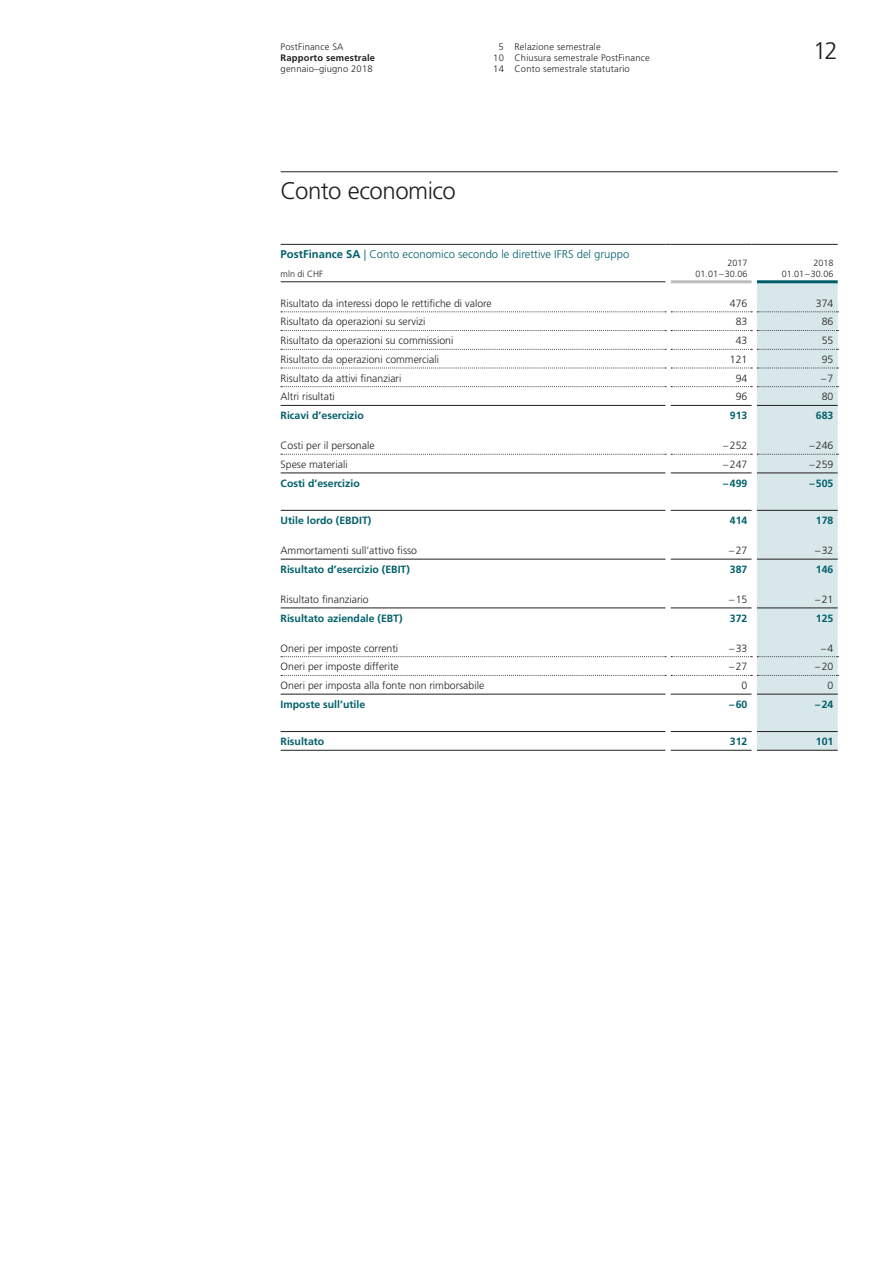
<style>
.page{position:relative;width:893px;height:1263px;background:#fff}
.page>*{position:absolute;margin:0;border:0;box-sizing:border-box;transform-origin:0 0}
.H_02_16pt_mit_Linie{font:300 24px "Frutiger LT Std";letter-spacing:-.02em;color:#231f20}
.HEAD_TITLE{font:300 11.25px "Frutiger LT Std";color:#00606a}
.LINE{font:300 10.5px "Frutiger LT Std";color:#231f20}
.NOLINE_BOLD{font:700 10.5px "Frutiger LT Std";color:#00606a}
.LINE_SOLID{font:300 10.5px "Frutiger LT Std";color:#231f20}
.LINE_BOLD{font:700 10.5px "Frutiger LT Std";color:#00606a}
.t1{font:300 9.3px/11.2px "Frutiger LT Std";letter-spacing:.02em;color:#231f20}
.t2{font:700 9.3px "Frutiger LT Std";letter-spacing:.02em;color:#231f20}
.HEAD{font:300 9px/10.5px "Frutiger LT Std";color:#231f20;text-align:right}
.HEAD2{font:300 9px "Frutiger LT Std";color:#231f20}
.s1{font-weight:700}
</style>
<div class="page">
<hr style="left:281px;top:171px;width:557px;height:1px;background:#231f20">
<hr style="left:281px;top:244px;width:384px;height:1px;background:#231f20">
<hr style="left:671px;top:244px;width:81px;height:1px;background:#231f20">
<hr style="left:757px;top:244px;width:81px;height:1px;background:#231f20">
<hr style="left:281px;top:281px;width:384px;height:1px;background:#231f20">
<hr style="left:281px;top:750px;width:384px;height:1px;background:#231f20">
<hr style="left:671px;top:750px;width:81px;height:1px;background:#231f20">
<hr style="left:757px;top:750px;width:81px;height:1px;background:#231f20">
<hr style="left:757px;top:280px;width:81px;height:3px;background:#00606a">
<svg style="left:281px;top:282px;width:557px;height:468px"></svg>
<hr style="left:671px;top:280px;width:81px;height:3px;background:#bcbdc0">
<p class="t1" style="left:281px;top:41px;width:64px">PostFinance SA</p>
<p class="t2" style="left:281px;top:52px;width:96px">Rapporto semestrale</p>
<p class="t1" style="left:281px;top:63px;width:93px">gennaio–giugno 2018</p>
<p class="t1" style="left:493px;top:41px;width:158px;text-indent:5px">5 Relazione semestrale<br>10 Chiusura semestrale PostFinance<br>14 Conto semestrale statutario</p>
<p class="H_02_16pt_mit_Linie" style="left:281px;top:177px;width:177px">Conto economico</p>
<h1 class="H_02_16pt_mit_Linie" style="left:813px;top:37px;width:26px">12</h1>
<p class="HEAD_TITLE" style="left:281px;top:248px;width:350px"><span class="s1">PostFinance SA</span> | Conto economico secondo le direttive IFRS del gruppo</p>
<p class="HEAD" style="left:695px;top:258px;width:53px">2017<br>01.01–30.06</p>
<p class="HEAD" style="left:813px;top:258px;width:22px">2018</p>
<p class="HEAD2" style="left:281px;top:268px;width:44px">mln di CHF</p>
<p class="HEAD" style="left:782px;top:268px;width:53px">01.01–30.06</p>
<p class="LINE" style="left:281px;top:297px;width:213px">Risultato da interessi dopo le rettifiche di valore</p>
<p class="LINE" style="left:730px;top:297px;width:19px">476</p>
<p class="LINE" style="left:816px;top:297px;width:19px">374</p>
<p class="LINE" style="left:281px;top:316px;width:146px">Risultato da operazioni su servizi</p>
<p class="LINE" style="left:736px;top:316px;width:13px">83</p>
<p class="LINE" style="left:822px;top:316px;width:13px">86</p>
<p class="LINE" style="left:281px;top:335px;width:174px">Risultato da operazioni su commissioni</p>
<p class="LINE" style="left:736px;top:335px;width:13px">43</p>
<p class="LINE" style="left:822px;top:335px;width:13px">55</p>
<p class="LINE" style="left:281px;top:353px;width:160px">Risultato da operazioni commerciali</p>
<p class="LINE" style="left:730px;top:353px;width:19px">121</p>
<p class="LINE" style="left:822px;top:353px;width:13px">95</p>
<p class="LINE" style="left:281px;top:372px;width:122px">Risultato da attivi finanziari</p>
<p class="LINE" style="left:736px;top:372px;width:13px">94</p>
<p class="LINE" style="left:821px;top:372px;width:14px">–7</p>
<p class="LINE_SOLID" style="left:281px;top:391px;width:56px">Altri risultati</p>
<p class="LINE_SOLID" style="left:736px;top:391px;width:13px">96</p>
<p class="LINE_SOLID" style="left:822px;top:391px;width:13px">80</p>
<p class="NOLINE_BOLD" style="left:281px;top:409px;width:85px">Ricavi d’esercizio</p>
<p class="NOLINE_BOLD" style="left:730px;top:409px;width:19px">913</p>
<p class="NOLINE_BOLD" style="left:816px;top:409px;width:19px">683</p>
<p class="LINE" style="left:281px;top:439px;width:95px">Costi per il personale</p>
<p class="LINE" style="left:723px;top:439px;width:26px">–252</p>
<p class="LINE" style="left:809px;top:439px;width:26px">–246</p>
<p class="LINE_SOLID" style="left:281px;top:458px;width:69px">Spese materiali</p>
<p class="LINE_SOLID" style="left:723px;top:458px;width:26px">–247</p>
<p class="LINE_SOLID" style="left:809px;top:458px;width:26px">–259</p>
<p class="NOLINE_BOLD" style="left:281px;top:477px;width:81px">Costi d’esercizio</p>
<p class="NOLINE_BOLD" style="left:723px;top:477px;width:26px">–499</p>
<p class="NOLINE_BOLD" style="left:809px;top:477px;width:26px">–505</p>
<p class="NOLINE_BOLD" style="left:281px;top:514px;width:92px">Utile lordo (EBDIT)</p>
<p class="NOLINE_BOLD" style="left:730px;top:514px;width:19px">414</p>
<p class="NOLINE_BOLD" style="left:816px;top:514px;width:19px">178</p>
<p class="LINE_SOLID" style="left:281px;top:544px;width:138px">Ammortamenti sull’attivo fisso</p>
<p class="LINE_SOLID" style="left:729px;top:544px;width:20px">–27</p>
<p class="LINE_SOLID" style="left:815px;top:544px;width:20px">–32</p>
<p class="NOLINE_BOLD" style="left:281px;top:563px;width:131px">Risultato d’esercizio (EBIT)</p>
<p class="NOLINE_BOLD" style="left:730px;top:563px;width:19px">387</p>
<p class="NOLINE_BOLD" style="left:816px;top:563px;width:19px">146</p>
<p class="LINE_SOLID" style="left:281px;top:593px;width:90px">Risultato finanziario</p>
<p class="LINE_SOLID" style="left:729px;top:593px;width:20px">–15</p>
<p class="LINE_SOLID" style="left:815px;top:593px;width:20px">–21</p>
<p class="NOLINE_BOLD" style="left:281px;top:612px;width:123px">Risultato aziendale (EBT)</p>
<p class="NOLINE_BOLD" style="left:730px;top:612px;width:19px">372</p>
<p class="NOLINE_BOLD" style="left:816px;top:612px;width:19px">125</p>
<p class="LINE" style="left:281px;top:642px;width:119px">Oneri per imposte correnti</p>
<p class="LINE" style="left:729px;top:642px;width:20px">–33</p>
<p class="LINE" style="left:821px;top:642px;width:14px">–4</p>
<p class="LINE" style="left:281px;top:661px;width:120px">Oneri per imposte differite</p>
<p class="LINE" style="left:729px;top:661px;width:20px">–27</p>
<p class="LINE" style="left:815px;top:661px;width:20px">–20</p>
<p class="LINE_SOLID" style="left:281px;top:679px;width:205px">Oneri per imposta alla fonte non rimborsabile</p>
<p class="LINE_SOLID" style="left:741px;top:679px;width:7px">0</p>
<p class="LINE_SOLID" style="left:828px;top:679px;width:7px">0</p>
<p class="NOLINE_BOLD" style="left:281px;top:698px;width:86px">Imposte sull’utile</p>
<p class="NOLINE_BOLD" style="left:729px;top:698px;width:20px">–60</p>
<p class="NOLINE_BOLD" style="left:815px;top:698px;width:20px">–24</p>
<p class="LINE_BOLD" style="left:281px;top:735px;width:45px">Risultato</p>
<p class="LINE_BOLD" style="left:730px;top:735px;width:19px">312</p>
<p class="LINE_BOLD" style="left:816px;top:735px;width:19px">101</p>
</div>
